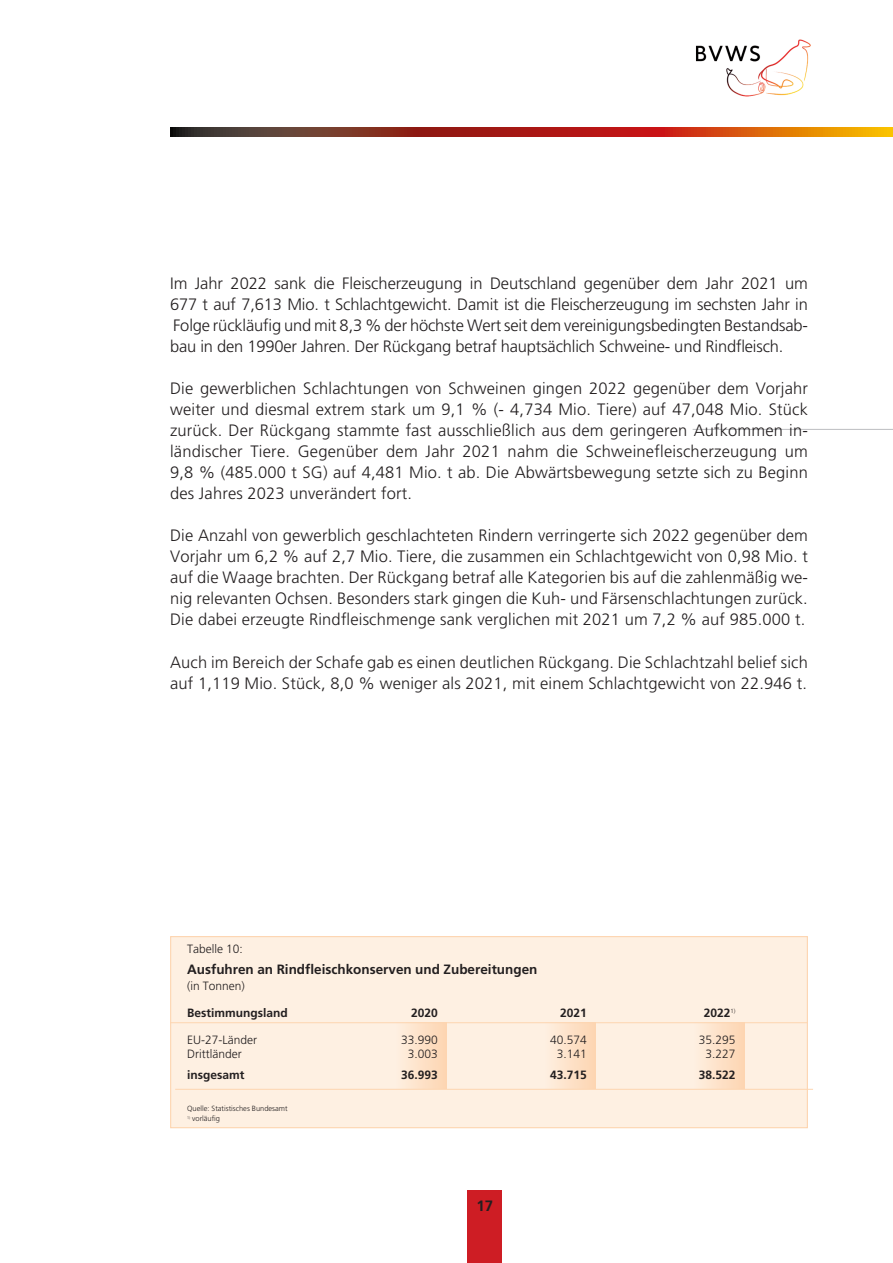
<style>
.page{position:relative;width:893px;height:1263px;background:#fff}
.page>*{position:absolute;margin:0;border:0;box-sizing:border-box;transform-origin:0 0}
.t1{font:300 16.5px/21px "Frutiger LT Std";letter-spacing:.01em;color:#231f20;text-align:justify}
.t2{font:700 15px "Frutiger LT Std";color:#231f20}
.t3{font:700 13.5px "Frutiger LT Std";color:#231f20}
.t4{font:300 12px "Frutiger LT Std";color:#231f20}
.t5{font:700 12px "Frutiger LT Std";color:#231f20}
.t6{font:300 7.5px "Frutiger LT Std";color:#231f20}
</style>
<div class="page">
<hr style="left:693px;top:429px;width:200px;height:1px;background:#bcbdc0">
<div style="left:468px;top:1191px;width:34px;height:72px;background:#ce1d24"></div>
<img style="left:696px;top:39px;width:115px;height:58px">
<svg style="left:170px;top:128px;width:723px;height:8px"></svg>
<div style="left:170px;top:936px;width:638px;height:192px;background:#fef0e2;border:1px solid #fdd5b0"></div>
<div style="left:395px;top:1023px;width:51px;height:66px;background:linear-gradient(to right,#fef0e1,#fdd5b2)"></div>
<div style="left:544px;top:1023px;width:51px;height:66px;background:linear-gradient(to right,#fef0e1,#fdd5b2)"></div>
<div style="left:693px;top:1023px;width:51px;height:66px;background:linear-gradient(to right,#fef0e1,#fdd5b2)"></div>
<hr style="left:170px;top:1022px;width:638px;height:1px;background:#fdd5b0">
<hr style="left:175px;top:1089px;width:638px;height:1px;background:#fdd5b0">
<p class="t1" style="left:170px;top:273px;width:639px">Im Jahr 2022 sank die Fleischerzeugung in Deutschland gegenüber dem Jahr 2021 um 677 t auf 7,613 Mio. t Schlachtgewicht. Damit ist die Fleischerzeugung im sechsten Jahr in Folge rückläufig und mit 8,3 % der höchste Wert seit dem vereinigungsbedingten Bestandsab&shy;bau in den 1990er Jahren. Der Rückgang betraf hauptsächlich Schweine- und Rindfleisch.</p>
<p class="t1" style="left:170px;top:378px;width:639px">Die gewerblichen Schlachtungen von Schweinen gingen 2022 gegenüber dem Vorjahr weiter und diesmal extrem stark um 9,1 % (- 4,734 Mio. Tiere) auf 47,048 Mio. Stück zurück. Der Rückgang stammte fast ausschließlich aus dem geringeren Aufkommen in&shy;ländischer Tiere. Gegenüber dem Jahr 2021 nahm die Schweinefleischerzeugung um 9,8 % (485.000 t SG) auf 4,481 Mio. t ab. Die Abwärtsbewegung setzte sich zu Beginn des Jahres 2023 unverändert fort.</p>
<p class="t1" style="left:170px;top:525px;width:639px">Die Anzahl von gewerblich geschlachteten Rindern verringerte sich 2022 gegenüber dem Vorjahr um 6,2 % auf 2,7 Mio. Tiere, die zusammen ein Schlachtgewicht von 0,98 Mio. t auf die Waage brachten. Der Rückgang betraf alle Kategorien bis auf die zahlenmäßig we&shy;nig relevanten Ochsen. Besonders stark gingen die Kuh- und Färsenschlachtungen zurück.<br>Die dabei erzeugte Rindfleischmenge sank verglichen mit 2021 um 7,2 % auf 985.000 t.</p>
<p class="t1" style="left:170px;top:652px;width:639px">Auch im Bereich der Schafe gab es einen deutlichen Rückgang. Die Schlachtzahl belief sich auf 1,119 Mio. Stück, 8,0 % weniger als 2021, mit einem Schlachtgewicht von 22.946 t.</p>
<p class="t4" style="left:187px;top:942px;width:57px">Tabelle 10:</p>
<p class="t3" style="left:187px;top:961px;width:352px">Ausfuhren an Rindfleischkonserven und Zubereitungen</p>
<p class="t4" style="left:187px;top:979px;width:59px">(in Tonnen)</p>
<p class="t5" style="left:187px;top:1006px;width:102px">Bestimmungsland</p>
<p class="t5" style="left:411px;top:1006px;width:28px">2020</p>
<p class="t5" style="left:560px;top:1006px;width:28px">2021</p>
<p class="t5" style="left:704px;top:1006px;width:33px">2022<sup>1)</sup></p>
<p class="t4" style="left:187px;top:1033px;width:72px">EU-27-Länder</p>
<p class="t4" style="left:401px;top:1033px;width:38px">33.990</p>
<p class="t4" style="left:550px;top:1033px;width:38px">40.574</p>
<p class="t4" style="left:699px;top:1033px;width:38px">35.295</p>
<p class="t4" style="left:187px;top:1047px;width:56px">Drittländer</p>
<p class="t4" style="left:408px;top:1047px;width:32px">3.003</p>
<p class="t4" style="left:557px;top:1047px;width:32px">3.141</p>
<p class="t4" style="left:706px;top:1047px;width:32px">3.227</p>
<p class="t5" style="left:187px;top:1068px;width:59px">insgesamt</p>
<p class="t5" style="left:401px;top:1068px;width:38px">36.993</p>
<p class="t5" style="left:550px;top:1068px;width:38px">43.715</p>
<p class="t5" style="left:699px;top:1068px;width:38px">38.522</p>
<p class="t6" style="left:187px;top:1104px;width:102px">Quelle: Statistisches Bundesamt</p>
<p class="t6" style="left:187px;top:1114px;width:35px"><sup>1)</sup> vorläufig</p>
<p class="t2" style="left:476px;top:1197px;width:18px">17</p>
</div>
